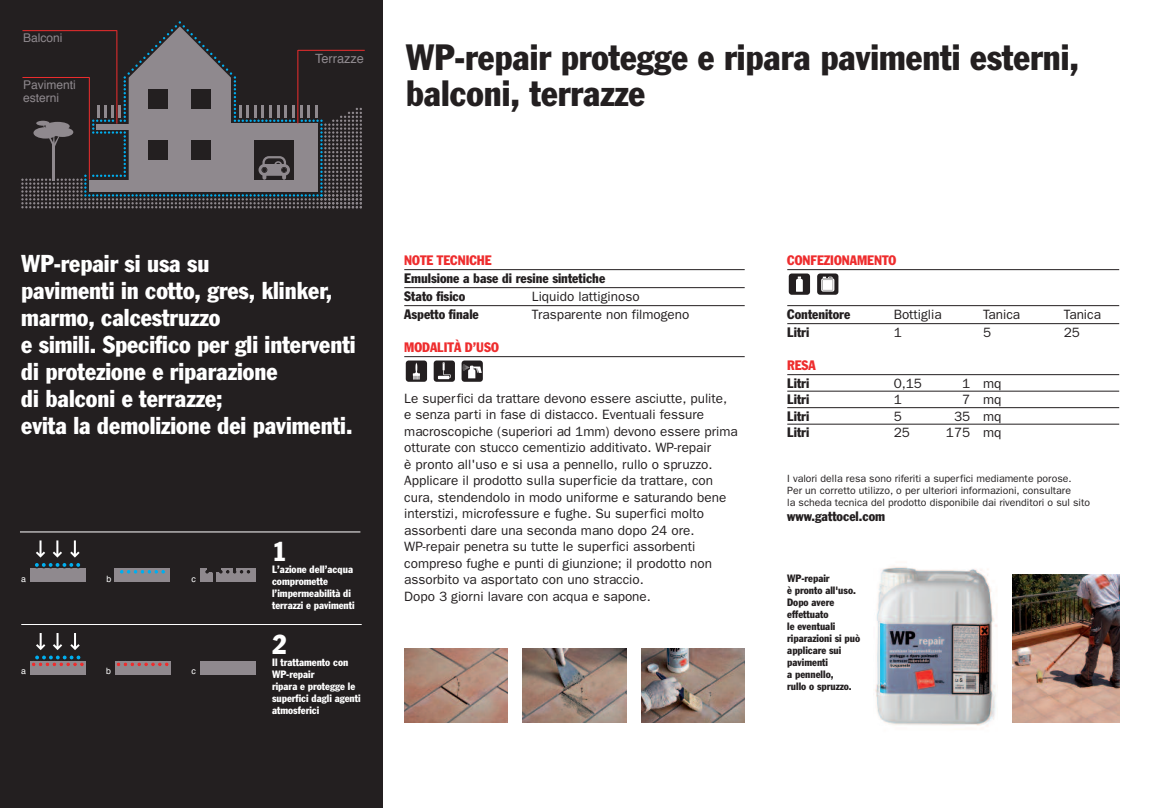
<style>
.page{position:relative;width:1149px;height:808px;background:#fff}
.page>*{position:absolute;margin:0;border:0;box-sizing:border-box;transform-origin:0 0}
.t1{font:condensed 36px/36px "Franklin Gothic";color:#231f20}
.t2{font:condensed 27px "Franklin Gothic";color:#fff}
.t3{font:condensed 24px/27px "Franklin Gothic";color:#fff}
.t4{font:13.5px/16.5px "Franklin Gothic";color:#231f20}
.t5{font:condensed 13.5px/18px "Franklin Gothic";color:#231f20}
.t6{font:condensed 13.5px "Franklin Gothic";color:#ee2d2e}
.t7{font:12.75px "Helvetica";color:#8f898e}
.t8{font:12px/13px "Helvetica";color:#8f898e}
.t9{font:10.5px/12px "Franklin Gothic";color:#231f20}
.t10{font:condensed 10.5px/12px "Franklin Gothic";color:#fff}
.t11{font:condensed 10.5px/12px "Franklin Gothic";color:#231f20}
.t12{font:8.7px "Helvetica";color:#fff}
</style>
<div class="page">
<div style="left:0;top:0;width:383px;height:808px;background:#231f20"></div>
<hr style="left:404px;top:269px;width:340px;height:1px;background:#231f20">
<hr style="left:404px;top:287px;width:340px;height:1px;background:#231f20">
<hr style="left:404px;top:305px;width:340px;height:1px;background:#231f20">
<hr style="left:404px;top:356px;width:340px;height:1px;background:#231f20">
<svg style="left:461px;top:360px;width:21px;height:22px"></svg>
<svg style="left:433px;top:360px;width:22px;height:22px"></svg>
<svg style="left:405px;top:360px;width:22px;height:22px"></svg>
<hr style="left:787px;top:269px;width:331px;height:1px;background:#231f20">
<hr style="left:787px;top:305px;width:331px;height:1px;background:#231f20">
<hr style="left:787px;top:323px;width:331px;height:1px;background:#231f20">
<hr style="left:787px;top:374px;width:331px;height:1px;background:#231f20">
<hr style="left:787px;top:391px;width:331px;height:1px;background:#231f20">
<hr style="left:787px;top:407px;width:331px;height:1px;background:#231f20">
<hr style="left:787px;top:424px;width:331px;height:1px;background:#231f20">
<svg style="left:788px;top:273px;width:21px;height:22px"></svg>
<svg style="left:817px;top:273px;width:21px;height:22px"></svg>
<img style="left:875px;top:566px;width:121px;height:160px">
<img style="left:522px;top:649px;width:104px;height:74px">
<img style="left:641px;top:649px;width:103px;height:74px">
<img style="left:404px;top:649px;width:103px;height:74px">
<div style="left:30px;top:568px;width:55px;height:14px;background:#8f898e"></div>
<svg style="left:33px;top:540px;width:49px;height:28px"></svg>
<div style="left:115px;top:568px;width:55px;height:14px;background:#8f898e"></div>
<svg style="left:120px;top:570px;width:45px;height:4px"></svg>
<div style="left:200px;top:568px;width:55px;height:14px;background:#8f898e"></div>
<div style="left:30px;top:661px;width:55px;height:14px;background:#8f898e"></div>
<svg style="left:30px;top:633px;width:55px;height:33px"></svg>
<div style="left:115px;top:661px;width:55px;height:14px;background:#8f898e"></div>
<svg style="left:116px;top:662px;width:53px;height:4px"></svg>
<div style="left:200px;top:661px;width:55px;height:13px;background:#8f898e"></div>
<hr style="left:20px;top:531px;width:340px;height:1px;background:#fff">
<hr style="left:21px;top:624px;width:340px;height:1px;background:#fff">
<svg style="left:203px;top:566px;width:49px;height:17px"></svg>
<img style="left:1012px;top:574px;width:106px;height:149px">
<svg style="left:21px;top:21px;width:341px;height:187px;background:#474448"></svg>
<hr style="left:53px;top:145px;width:2px;height:36px;background:#8f898e">
<hr style="left:298px;top:50px;width:66px;height:1px;background:#ee2d2e">
<hr style="left:22px;top:77px;width:67px;height:1px;background:#ee2d2e">
<hr style="left:22px;top:30px;width:95px;height:1px;background:#ee2d2e">
<hr style="left:297px;top:50px;width:1px;height:74px;background:#ee2d2e">
<hr style="left:116px;top:30px;width:1px;height:94px;background:#ee2d2e">
<hr style="left:89px;top:77px;width:1px;height:103px;background:#ee2d2e">
<svg style="left:107px;top:575px;width:4px;height:7px"></svg>
<svg style="left:192px;top:577px;width:4px;height:5px"></svg>
<svg style="left:192px;top:669px;width:4px;height:5px"></svg>
<p class="t8" style="left:23px;top:32px;width:41px">Balconi</p>
<p class="t8" style="left:23px;top:79px;width:54px">Pavimenti esterni</p>
<p class="t7" style="left:315px;top:53px;width:50px">Terrazze</p>
<h1 class="t1" style="left:405px;top:42px;width:674px">WP-repair protegge e ripara pavimenti esterni, balconi, terrazze</h1>
<h3 class="t3" style="left:21px;top:252px;width:336px">WP-repair si usa su<br>pavimenti in cotto, gres, klinker, marmo, calcestruzzo<br>e simili. Specifico per gli interventi di protezione e riparazione<br>di balconi e terrazze;<br>evita la demolizione dei pavimenti.</h3>
<p class="t6" style="left:404px;top:255px;width:89px">NOTE TECNICHE</p>
<p class="t6" style="left:787px;top:255px;width:110px">CONFEZIONAMENTO</p>
<p class="t5" style="left:404px;top:270px;width:202px">Emulsione a base di resine sintetiche<br>Stato fisico</p>
<p class="t4" style="left:531px;top:288px;width:109px">Liquido lattiginoso</p>
<p class="t5" style="left:404px;top:306px;width:76px">Aspetto finale</p>
<p class="t4" style="left:531px;top:306px;width:159px">Trasparente non filmogeno</p>
<p class="t6" style="left:404px;top:342px;width:96px">MODALITÀ D’USO</p>
<p class="t5" style="left:787px;top:306px;width:64px">Contenitore</p>
<p class="t4" style="left:893px;top:306px;width:50px">Bottiglia</p>
<p class="t4" style="left:982px;top:306px;width:39px">Tanica</p>
<p class="t4" style="left:1063px;top:306px;width:39px">Tanica</p>
<p class="t5" style="left:787px;top:324px;width:23px">Litri</p>
<p class="t4" style="left:893px;top:324px;width:10px">1</p>
<p class="t4" style="left:982px;top:324px;width:10px">5</p>
<p class="t4" style="left:1063px;top:324px;width:18px">25</p>
<p class="t6" style="left:787px;top:360px;width:30px">RESA</p>
<p class="t5" style="left:787px;top:375px;width:23px">Litri</p>
<p class="t4" style="left:893px;top:375px;width:30px">0,15</p>
<p class="t4" style="left:961px;top:375px;width:41px">1 mq</p>
<p class="t5" style="left:787px;top:391px;width:23px">Litri</p>
<p class="t4" style="left:893px;top:391px;width:10px">1</p>
<p class="t4" style="left:961px;top:391px;width:41px">7 mq</p>
<p class="t5" style="left:787px;top:408px;width:23px">Litri</p>
<p class="t4" style="left:893px;top:408px;width:10px">5</p>
<p class="t4" style="left:953px;top:408px;width:49px">35 mq</p>
<p class="t5" style="left:787px;top:424px;width:23px">Litri</p>
<p class="t4" style="left:893px;top:424px;width:18px">25</p>
<p class="t4" style="left:945px;top:424px;width:57px">175 mq</p>
<p class="t9" style="left:787px;top:473px;width:304px">I valori della resa sono riferiti a superfici mediamente porose.<br>Per un corretto utilizzo, o per ulteriori informazioni, consultare<br>la scheda tecnica del prodotto disponibile dai rivenditori o sul sito</p>
<p class="t5" style="left:787px;top:508px;width:99px">www.gattocel.com</p>
<p class="t4" style="left:404px;top:390px;width:335px">Le superfici da trattare devono essere asciutte, pulite, e senza parti in fase di distacco. Eventuali fessure macroscopiche (superiori ad 1mm) devono essere prima otturate con stucco cementizio additivato. WP-repair<br>è pronto all'uso e si usa a pennello, rullo o spruzzo.<br>Applicare il prodotto sulla superficie da trattare, con cura, stendendolo in modo uniforme e saturando bene interstizi, microfessure e fughe. Su superfici molto assorbenti dare una seconda mano dopo 24 ore.<br>WP-repair penetra su tutte le superfici assorbenti compreso fughe e punti di giunzione; il prodotto non assorbito va asportato con uno straccio.<br>Dopo 3 giorni lavare con acqua e sapone.</p>
<h2 class="t2" style="left:272px;top:542px;width:16px">1</h2>
<p class="t10" style="left:272px;top:564px;width:84px">L’azione dell’acqua compromette l’impermeabilità di terrazzi e pavimenti</p>
<p class="t11" style="left:787px;top:573px;width:74px">WP-repair<br>è pronto all'uso.<br>Dopo avere effettuato<br>le eventuali riparazioni si può applicare sui pavimenti<br>a pennello,<br>rullo o spruzzo.</p>
<p class="t12" style="left:21px;top:575px;width:6px">a</p>
<h2 class="t2" style="left:272px;top:635px;width:16px">2</h2>
<p class="t10" style="left:272px;top:657px;width:90px">Il trattamento con<br>WP-repair<br>ripara e protegge le superfici dagli agenti atmosferici</p>
<p class="t12" style="left:21px;top:668px;width:6px">a</p>
<p class="t12" style="left:106px;top:668px;width:6px">b</p>
</div>
